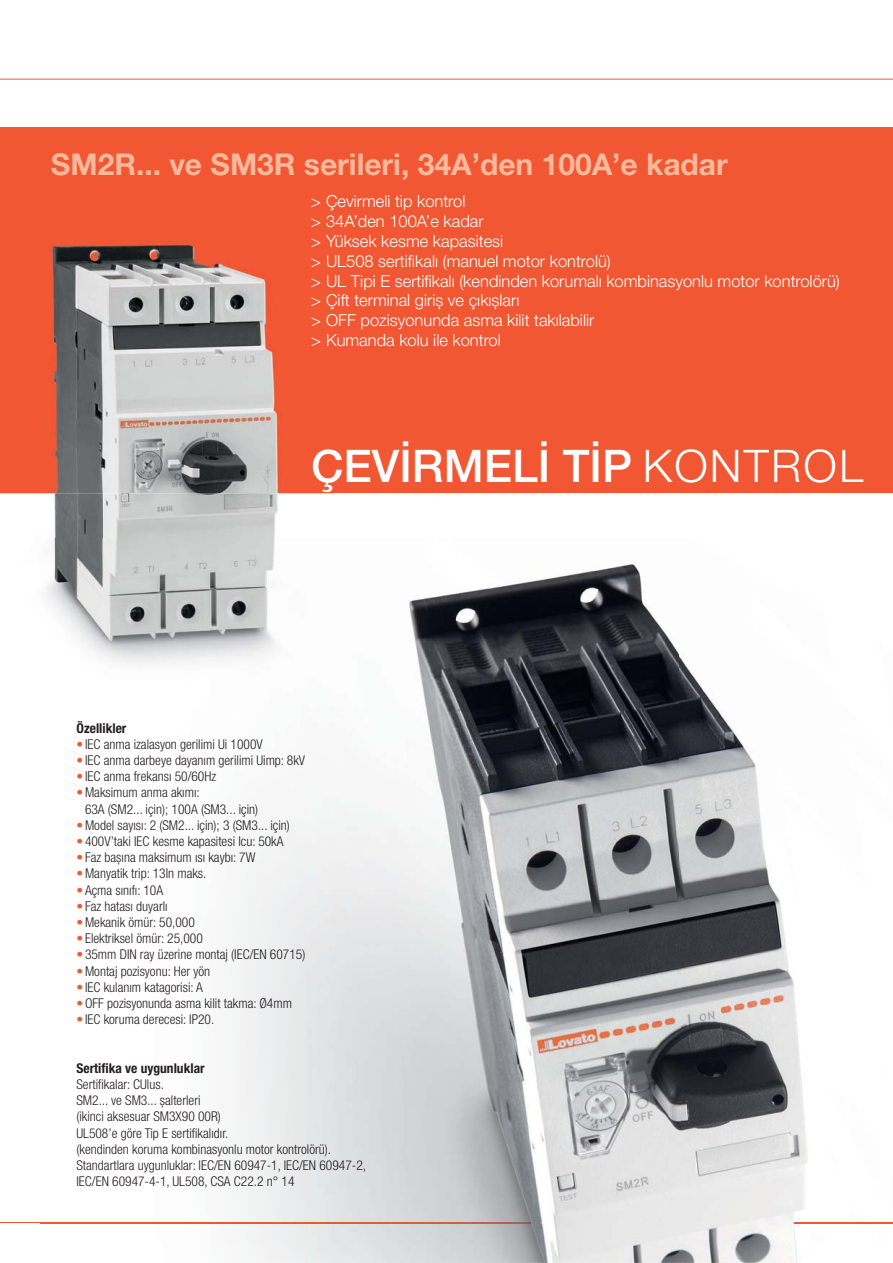
<style>
.page{position:relative;width:893px;height:1263px;background:#fff}
.page>*{position:absolute;margin:0;border:0;box-sizing:border-box;transform-origin:0 0}
.t1{font:500 45px "Helvetica Neue LT Pro";color:#fff}
.t2{font:700 30px "Helvetica Neue LT Pro";color:#fab99c}
.t3{font:300 16.5px/19.8px "Helvetica Neue LT Pro";color:#fff}
.t4{font:300 condensed 13.5px/16.2px "Helvetica Neue LT Pro";color:#231f20}
.t5{font:700 condensed 13.5px "Helvetica Neue LT Pro";color:#231f20}
.s1{font-weight:300}
.s2{color:#f15732}
</style>
<div class="page">
<hr style="left:0;top:79px;width:893px;height:1px;background:#f15732">
<hr style="left:0;top:1223px;width:893px;height:1px;background:#f15732">
<div style="left:0;top:128px;width:893px;height:365px;background:#f15732"></div>
<img style="left:307px;top:564px;width:586px;height:699px">
<img style="left:40px;top:814px;width:267px;height:449px">
<img style="left:40px;top:1223px;width:853px;height:1px">
<img style="left:0;top:243px;width:334px;height:296px">
<svg style="left:312px;top:243px;width:8px;height:4px"></svg>
<img style="left:326px;top:243px;width:8px;height:7px">
<svg style="left:312px;top:258px;width:8px;height:9px"></svg>
<img style="left:327px;top:255px;width:7px;height:15px">
<svg style="left:312px;top:278px;width:8px;height:9px"></svg>
<img style="left:327px;top:275px;width:7px;height:15px">
<svg style="left:312px;top:298px;width:8px;height:9px"></svg>
<img style="left:327px;top:294px;width:7px;height:16px">
<svg style="left:312px;top:318px;width:8px;height:8px"></svg>
<img style="left:327px;top:314px;width:7px;height:15px">
<svg style="left:312px;top:338px;width:8px;height:8px"></svg>
<svg style="left:327px;top:334px;width:7px;height:12px"></svg>
<img style="left:313px;top:442px;width:21px;height:6px">
<img style="left:313px;top:448px;width:21px;height:44px">
<img style="left:46px;top:539px;width:288px;height:158px">
<h2 class="t2" style="left:51px;top:147px;width:678px">SM2R... ve SM3R serileri, 34A’den 100A’e kadar</h2>
<p class="t3" style="left:311px;top:193px;width:530px">&gt; Çevirmeli tip kontrol<br>&gt; 34A’den 100A’e kadar<br>&gt; Yüksek kesme kapasitesi<br>&gt; UL508 sertifikalı (manuel motor kontrolü)<br>&gt; UL Tipi E sertifikalı (kendinden korumalı kombinasyonlu motor kontrolörü) &gt; Çift terminal giriș ve çıkıșları<br>&gt; OFF pozisyonunda asma kilit takılabilir<br>&gt; Kumanda kolu ile kontrol</p>
<h1 class="t1" style="left:311px;top:440px;width:553px">ÇEVİRMELİ TİP <span class="s1">KONTROL</span></h1>
<p class="t5" style="left:76px;top:720px;width:51px">Özellikler</p>
<p class="t4" style="left:76px;top:737px;width:188px"><span class="s2">•</span> IEC anma izalasyon gerilimi Ui 1000V</p>
<p class="t4" style="left:76px;top:753px;width:230px"><span class="s2">•</span> IEC anma darbeye dayanım gerilimi Uimp: 8kV</p>
<p class="t4" style="left:76px;top:769px;width:141px"><span class="s2">•</span> IEC anma frekansı 50/60Hz</p>
<p class="t4" style="left:85px;top:786px;width:175px;text-indent:-9px"><span class="s2">•</span> Maksimum anma akımı:<br>63A (SM2... için); 100A (SM3... için)</p>
<p class="t4" style="left:76px;top:818px;width:215px"><span class="s2">•</span> Model sayısı: 2 (SM2... için); 3 (SM3... için)</p>
<p class="t4" style="left:76px;top:834px;width:209px"><span class="s2">•</span> 400V’taki IEC kesme kapasitesi Icu: 50kA</p>
<p class="t4" style="left:76px;top:850px;width:180px"><span class="s2">•</span> Faz bașına maksimum ısı kaybı: 7W</p>
<p class="t4" style="left:76px;top:867px;width:131px"><span class="s2">•</span> Manyatik trip: 13In maks.</p>
<p class="t4" style="left:76px;top:883px;width:88px"><span class="s2">•</span> Açma sınıfı: 10A</p>
<p class="t4" style="left:76px;top:899px;width:93px"><span class="s2">•</span> Faz hatası duyarlı</p>
<p class="t4" style="left:76px;top:915px;width:120px"><span class="s2">•</span> Mekanik ömür: 50,000</p>
<p class="t4" style="left:76px;top:931px;width:128px"><span class="s2">•</span> Elektriksel ömür: 25,000</p>
<p class="t4" style="left:76px;top:948px;width:230px"><span class="s2">•</span> 35mm DIN ray üzerine montaj (IEC/EN 60715)</p>
<p class="t4" style="left:76px;top:964px;width:135px"><span class="s2">•</span> Montaj pozisyonu: Her yön</p>
<p class="t4" style="left:76px;top:980px;width:128px"><span class="s2">•</span> IEC kulanım katagorisi: A</p>
<p class="t4" style="left:76px;top:996px;width:217px"><span class="s2">•</span> OFF pozisyonunda asma kilit takma: Ø4mm</p>
<p class="t4" style="left:76px;top:1012px;width:139px"><span class="s2">•</span> IEC koruma derecesi: IP20.</p>
<p class="t5" style="left:76px;top:1060px;width:130px">Sertifika ve uygunluklar</p>
<p class="t4" style="left:76px;top:1077px;width:291px">Sertifikalar: CUlus.<br>SM2... ve SM3... șalterleri<br>(ikinci aksesuar SM3X90 00R)<br>UL508’e göre Tip E sertifikalıdır.<br>(kendinden koruma kombinasyonlu motor kontrolörü).<br>Standartlara uygunluklar: IEC/EN 60947-1, IEC/EN 60947-2, IEC/EN 60947-4-1, UL508, CSA C22.2 n° 14</p>
</div>
